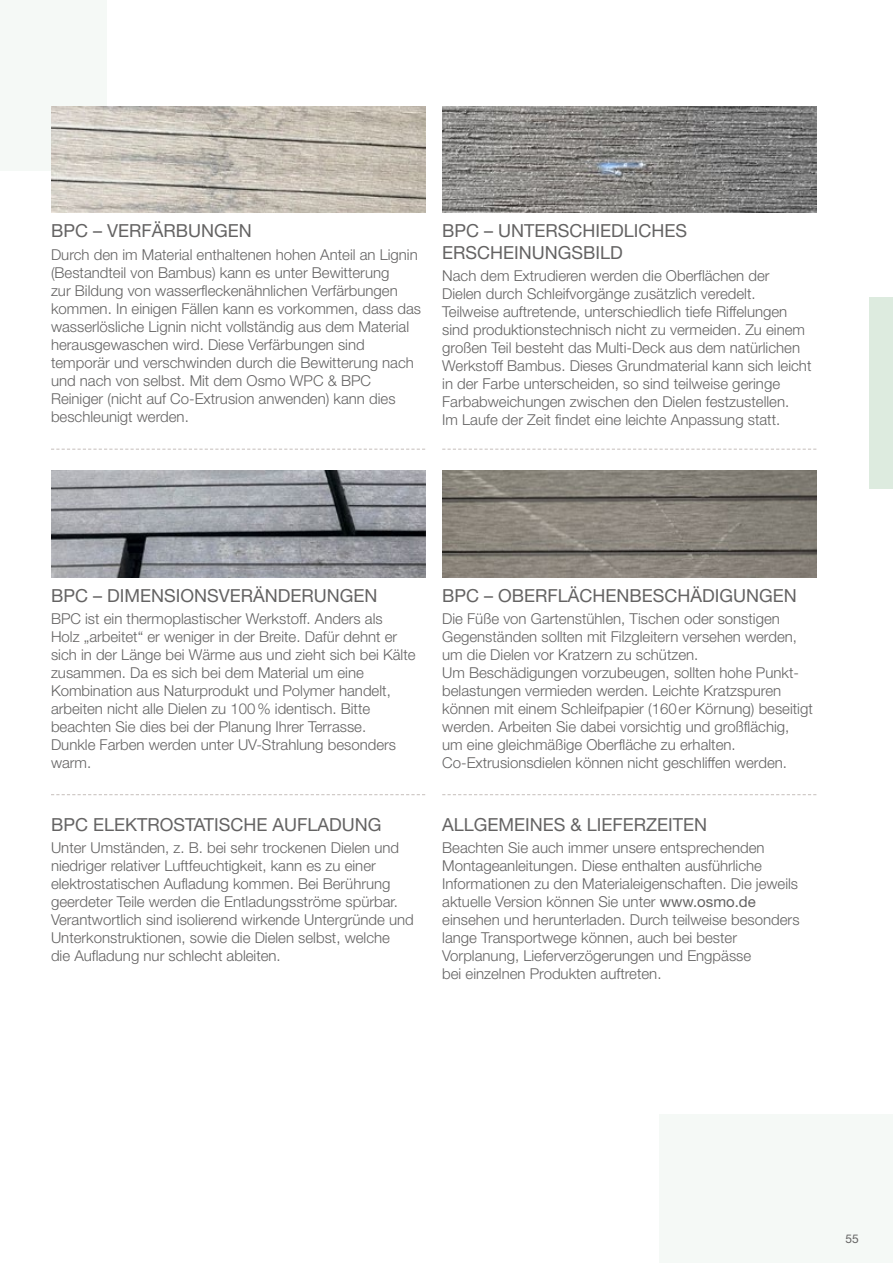
<style>
.page{position:relative;width:893px;height:1263px;background:#fff}
.page>*{position:absolute;margin:0;border:0;box-sizing:border-box;transform-origin:0 0}
.t1{font:18px/21.6px "Helvetica Neue";color:#646363}
.t2{font:300 15px/18px "Helvetica Neue";color:#646363}
.t3{font:12px "Helvetica Neue";color:#646363}
.s1{font-weight:400}
</style>
<div class="page">
<div style="left:870px;top:298px;width:23px;height:191px;background:#ddebdf"></div>
<div style="left:0;top:0;width:106px;height:170px;background:#f5f9f6"></div>
<div style="left:659px;top:1114px;width:234px;height:149px;background:#f5f9f6"></div>
<svg style="left:51px;top:449px;width:374px;height:1px"></svg>
<svg style="left:51px;top:794px;width:374px;height:1px"></svg>
<svg style="left:442px;top:794px;width:374px;height:1px"></svg>
<svg style="left:442px;top:449px;width:374px;height:1px"></svg>
<img style="left:51px;top:106px;width:374px;height:107px">
<img style="left:442px;top:106px;width:374px;height:107px">
<img style="left:51px;top:471px;width:374px;height:106px">
<img style="left:442px;top:471px;width:374px;height:106px">
<p class="t1" style="left:51px;top:220px;width:202px">BPC – VERFÄRBUNGEN</p>
<p class="t2" style="left:51px;top:245px;width:372px">Durch den im Material enthaltenen hohen Anteil an Lignin (Bestandteil von Bambus) kann es unter Bewitterung<br>zur Bildung von wasserfleckenähnlichen Verfärbungen kommen. In einigen Fällen kann es vorkommen, dass das wasserlösliche Lignin nicht vollständig aus dem Material herausgewaschen wird. Diese Verfärbungen sind temporär und verschwinden durch die Bewitterung nach und nach von selbst. Mit dem Osmo WPC &amp; BPC Reiniger (nicht auf Co-Extrusion anwenden) kann dies beschleunigt werden.</p>
<p class="t1" style="left:442px;top:220px;width:246px">BPC – UNTERSCHIEDLICHES<br>ERSCHEINUNGSBILD</p>
<p class="t2" style="left:442px;top:267px;width:371px">Nach dem Extrudieren werden die Oberflächen der Dielen durch Schleifvorgänge zusätzlich veredelt.<br>Teilweise auftretende, unterschiedlich tiefe Riffelungen sind produktionstechnisch nicht zu vermeiden. Zu einem großen Teil besteht das Multi-Deck aus dem natürlichen Werkstoff Bambus. Dieses Grundmaterial kann sich leicht in der Farbe unterscheiden, so sind teilweise geringe Farbabweichungen zwischen den Dielen festzustellen.<br>Im Laufe der Zeit findet eine leichte Anpassung statt.</p>
<p class="t1" style="left:51px;top:585px;width:328px">BPC – DIMENSIONSVERÄNDERUNGEN</p>
<p class="t2" style="left:51px;top:610px;width:366px">BPC ist ein thermoplastischer Werkstoff. Anders als<br>Holz „arbeitet“ er weniger in der Breite. Dafür dehnt er sich in der Länge bei Wärme aus und zieht sich bei Kälte zusammen. Da es sich bei dem Material um eine Kombination aus Naturprodukt und Polymer handelt, arbeiten nicht alle Dielen zu 100% identisch. Bitte beachten Sie dies bei der Planung Ihrer Terrasse.<br>Dunkle Farben werden unter UV-Strahlung besonders warm.</p>
<p class="t1" style="left:51px;top:813px;width:332px">BPC ELEKTROSTATISCHE AUFLADUNG</p>
<p class="t2" style="left:51px;top:838px;width:364px">Unter Umständen, z. B. bei sehr trockenen Dielen und niedriger relativer Luftfeuchtigkeit, kann es zu einer elektrostatischen Aufladung kommen. Bei Berührung geerdeter Teile werden die Entladungsströme spürbar.<br>Verantwortlich sind isolierend wirkende Untergründe und Unterkonstruktionen, sowie die Dielen selbst, welche<br>die Aufladung nur schlecht ableiten.</p>
<p class="t1" style="left:442px;top:585px;width:356px">BPC – OBERFLÄCHENBESCHÄDIGUNGEN</p>
<p class="t2" style="left:442px;top:610px;width:372px">Die Füße von Gartenstühlen, Tischen oder sonstigen Gegenständen sollten mit Filzgleitern versehen werden, um die Dielen vor Kratzern zu schützen.<br>Um Beschädigungen vorzubeugen, sollten hohe Punkt&shy;belastungen vermieden werden. Leichte Kratzspuren können mit einem Schleifpapier (160er Körnung) beseitigt werden. Arbeiten Sie dabei vorsichtig und großflächig, um eine gleichmäßige Oberfläche zu erhalten.<br>Co-Extrusionsdielen können nicht geschliffen werden.</p>
<p class="t1" style="left:442px;top:813px;width:266px">ALLGEMEINES &amp; LIEFERZEITEN</p>
<p class="t2" style="left:442px;top:838px;width:359px">Beachten Sie auch immer unsere entsprechenden Montageanleitungen. Diese enthalten ausführliche Informationen zu den Materialeigenschaften. Die jeweils aktuelle Version können Sie unter <span class="s1">www.osmo.de </span>einsehen und herunterladen. Durch teilweise besonders lange Transportwege können, auch bei bester Vorplanung, Lieferverzögerungen und Engpässe<br>bei einzelnen Produkten auftreten.</p>
<p class="t3" style="left:846px;top:1231px;width:15px">55</p>
</div>
